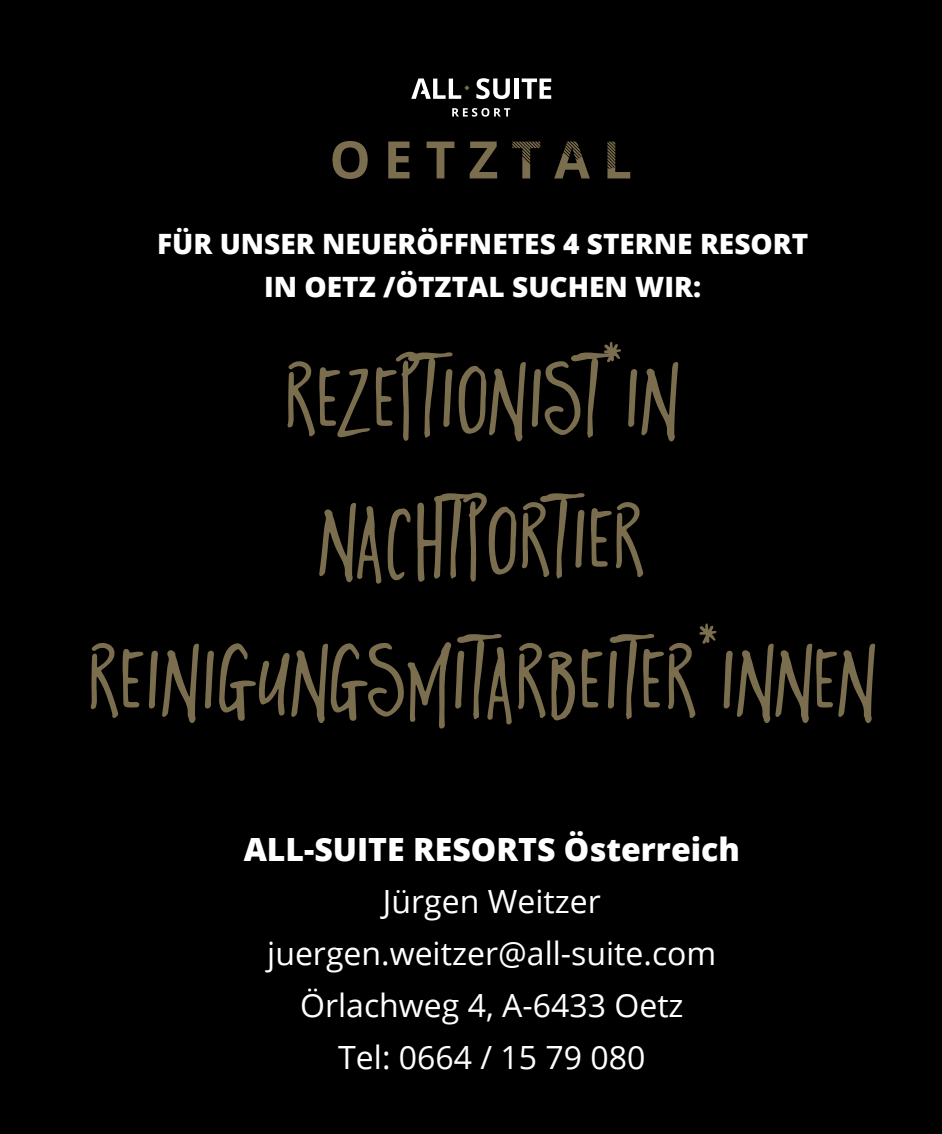
<style>
.page{position:relative;width:942px;height:1134px;background:#fff}
.page>*{position:absolute;margin:0;border:0;box-sizing:border-box;transform-origin:0 0}
.t1{font:110px/140.8px "Toolbox Fish And Chips";color:#7b6e4e;text-align:center}
.t2{font:32px/52px "Open Sans";color:#fff;text-align:center}
.t3{font:800 32px "Open Sans";color:#fff}
.t4{font:800 28px/43.2px "Open Sans";color:#fff;text-align:center}
</style>
<div class="page">
<div style="left:0;top:0;width:941px;height:1134px;background:#000"></div>
<svg style="left:411px;top:78px;width:58px;height:21px"></svg>
<svg style="left:476px;top:78px;width:33px;height:21px"></svg>
<hr style="left:514px;top:78px;width:4px;height:21px;background:#fff">
<svg style="left:521px;top:78px;width:30px;height:21px"></svg>
<svg style="left:452px;top:108px;width:58px;height:9px"></svg>
<svg style="left:512px;top:141px;width:118px;height:37px"></svg>
<svg style="left:332px;top:141px;width:35px;height:38px"></svg>
<svg style="left:388px;top:142px;width:21px;height:36px"></svg>
<svg style="left:426px;top:142px;width:28px;height:36px"></svg>
<svg style="left:469px;top:142px;width:28px;height:36px"></svg>
<p class="t4" style="left:157px;top:221px;width:652px">FÜR UNSER NEUERÖFFNETES 4 STERNE RESORT<br>IN OETZ /ÖTZTAL SUCHEN WIR:</p>
<h1 class="t1" style="left:88px;top:330px;width:790px">REZEPTIONIST*IN<br>NACHTPORTIER<br>REINIGUNGSMITARBEITER*INNEN</h1>
<p class="t3" style="left:243px;top:825px;width:497px">ALL-SUITE RESORTS Österreich</p>
<p class="t2" style="left:267px;top:875px;width:450px">Jürgen Weitzer juergen.weitzer@all-suite.com<br>Örlachweg 4, A-6433 Oetz<br>Tel: 0664 / 15 79 080</p>
</div>
